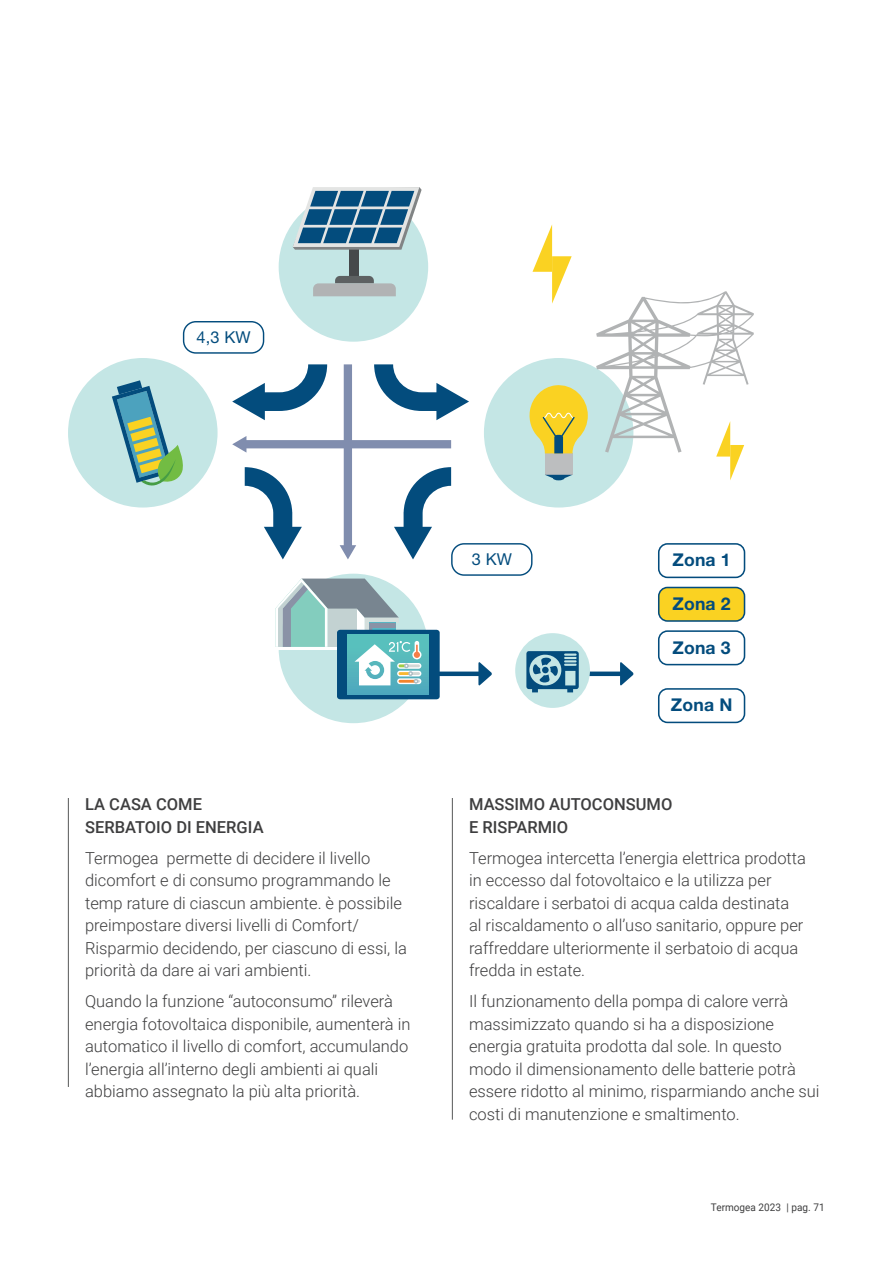
<style>
.page{position:relative;width:893px;height:1263px;background:#fff}
.page>*{position:absolute;margin:0;border:0;box-sizing:border-box;transform-origin:0 0}
.t1{font:700 17.55px "Helvetica Neue LT Pro";letter-spacing:.01em;color:#034c7d}
.t2{font:300 16.5px/22.5px "Roboto";color:#3e3e3f}
.t3{font:500 16.5px/22.5px "Roboto";color:#3e3e3f}
.t4{font:16.35px "Helvetica Neue LT Pro";color:#034c7d}
.t5{font:10.5px "Roboto";color:#3e3e3f;scale:.95 1}
</style>
<div class="page">
<div style="left:430px;top:671px;width:55px;height:5px;background:#034c7d"></div>
<div style="left:571px;top:671px;width:56px;height:5px;background:#034c7d"></div>
<svg style="left:532px;top:225px;width:40px;height:79px"></svg>
<div style="left:68px;top:358px;width:150px;height:149px;background:#c4e6e5;border-radius:50%"></div>
<div style="left:279px;top:192px;width:149px;height:150px;background:#c4e6e5;border-radius:50%"></div>
<div style="left:484px;top:358px;width:149px;height:149px;background:#c4e6e5;border-radius:50%"></div>
<div style="left:350px;top:214px;width:9px;height:62px;background:#46494b"></div>
<svg style="left:293px;top:187px;width:129px;height:63px"></svg>
<svg style="left:313px;top:276px;width:83px;height:20px"></svg>
<hr style="left:553px;top:476px;width:11px;height:4px;background:#034c7d;border-radius:50%">
<div style="left:545px;top:453px;width:27px;height:22px;background:#bcbebf"></div>
<svg style="left:545px;top:475px;width:27px;height:3px"></svg>
<svg style="left:529px;top:385px;width:59px;height:68px"></svg>
<svg style="left:112px;top:380px;width:71px;height:106px"></svg>
<div style="left:279px;top:574px;width:149px;height:149px;background:#c4e6e5;border-radius:50%"></div>
<div style="left:337px;top:630px;width:103px;height:69px;background:#034c7d;border-radius:3px"></div>
<svg style="left:348px;top:635px;width:80px;height:59px"></svg>
<svg style="left:275px;top:579px;width:146px;height:106px"></svg>
<svg style="left:232px;top:364px;width:237px;height:195px"></svg>
<div style="left:183px;top:321px;width:81px;height:33px;border:1px solid #034c7d;border-radius:12px"></div>
<div style="left:451px;top:543px;width:81px;height:33px;border:1px solid #034c7d;border-radius:12px"></div>
<div style="left:515px;top:633px;width:75px;height:75px;background:#c4e6e5;border-radius:50%"></div>
<svg style="left:620px;top:662px;width:14px;height:24px"></svg>
<svg style="left:478px;top:662px;width:14px;height:24px"></svg>
<div style="left:658px;top:543px;width:87px;height:35px;border:2px solid #034c7d;border-radius:9px"></div>
<div style="left:658px;top:630px;width:87px;height:35px;border:2px solid #034c7d;border-radius:9px"></div>
<div style="left:659px;top:587px;width:85px;height:34px;background:#fad222;border-radius:9px"></div>
<div style="left:658px;top:587px;width:87px;height:35px;border:2px solid #034c7d;border-radius:9px"></div>
<div style="left:658px;top:688px;width:87px;height:35px;border:2px solid #034c7d;border-radius:9px"></div>
<svg style="left:526px;top:651px;width:53px;height:41px"></svg>
<svg style="left:596px;top:291px;width:158px;height:189px"></svg>
<hr style="left:68px;top:798px;width:1px;height:289px;background:#565757">
<hr style="left:452px;top:798px;width:1px;height:322px;background:#565757">
<p class="t4" style="left:196px;top:327px;width:56px">4,3 KW</p>
<p class="t3" style="left:85px;top:793px;width:180px">LA CASA COME<br>SERBATOIO DI ENERGIA</p>
<p class="t2" style="left:85px;top:846px;width:323px">Termogea permette di decidere il livello dicomfort e di consumo programmando le temp rature di ciascun ambiente. è possibile preimpostare diversi livelli di Comfort/ Risparmio decidendo, per ciascuno di essi, la priorità da dare ai vari ambienti.</p>
<p class="t2" style="left:85px;top:990px;width:327px">Quando la funzione “autoconsumo” rileverà energia fotovoltaica disponibile, aumenterà in automatico il livello di comfort, accumulando l’energia all’interno degli ambienti ai quali abbiamo assegnato la più alta priorità.</p>
<p class="t4" style="left:472px;top:549px;width:42px">3 KW</p>
<p class="t1" style="left:672px;top:549px;width:60px">Zona 1</p>
<p class="t1" style="left:672px;top:593px;width:60px">Zona 2</p>
<p class="t1" style="left:672px;top:636px;width:60px">Zona 3</p>
<p class="t1" style="left:671px;top:694px;width:63px">Zona N</p>
<p class="t3" style="left:469px;top:793px;width:205px">MASSIMO AUTOCONSUMO<br>E RISPARMIO</p>
<p class="t2" style="left:469px;top:846px;width:338px">Termogea intercetta l’energia elettrica prodotta in eccesso dal fotovoltaico e la utilizza per riscaldare i serbatoi di acqua calda destinata al riscaldamento o all’uso sanitario, oppure per raffreddare ulteriormente il serbatoio di acqua fredda in estate.</p>
<p class="t2" style="left:469px;top:990px;width:352px">Il funzionamento della pompa di calore verrà massimizzato quando si ha a disposizione energia gratuita prodotta dal sole. In questo modo il dimensionamento delle batterie potrà essere ridotto al minimo, risparmiando anche sui costi di manutenzione e smaltimento.</p>
<p class="t5" style="left:711px;top:1200px;width:121px">Termogea 2023 | pag. 71</p>
</div>
